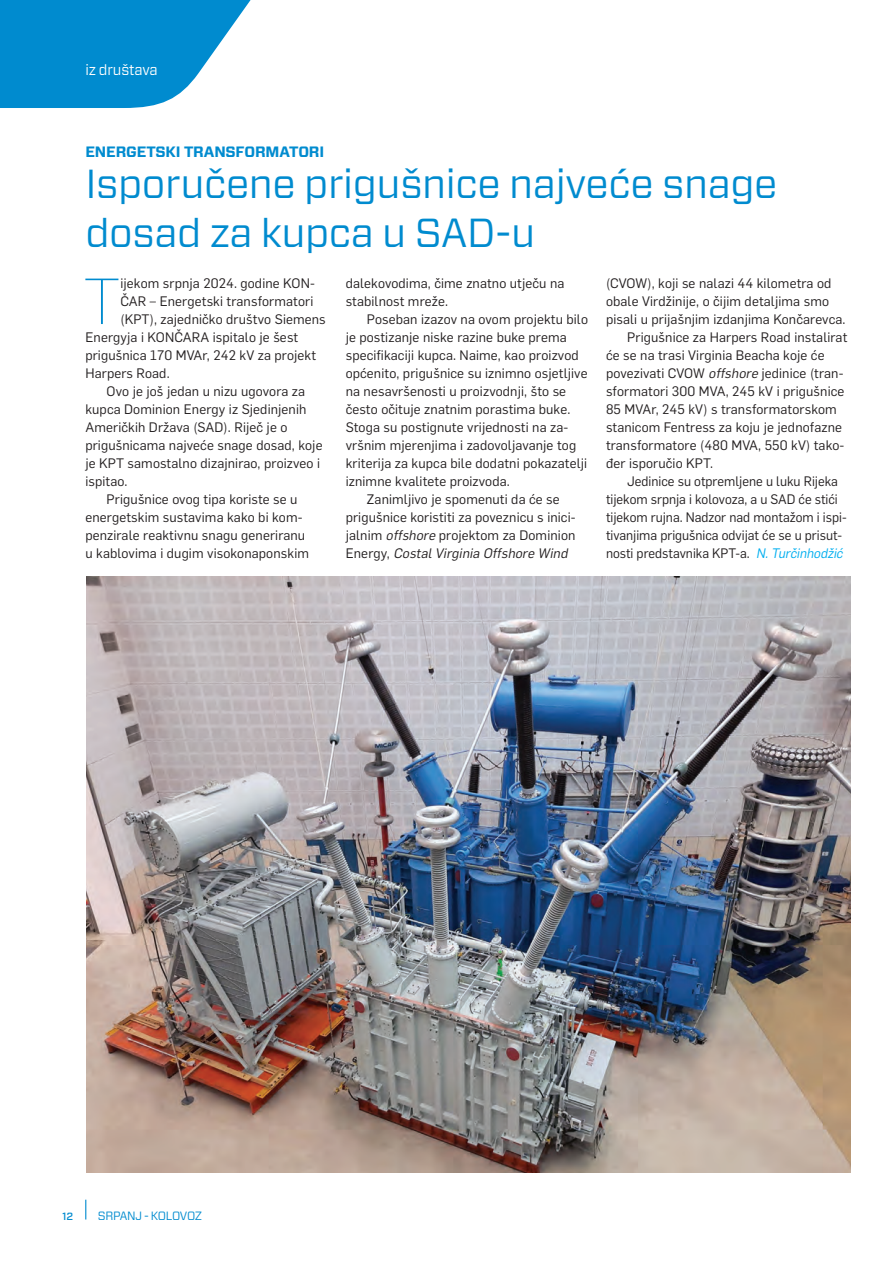
<style>
.page{position:relative;width:893px;height:1263px;background:#fff}
.page>*{position:absolute;margin:0;border:0;box-sizing:border-box;transform-origin:0 0}
.tekst{font:100 64.95px "Forza";color:#008bcf}
.naslov{font:40.5px/49.5px "Forza";letter-spacing:-.01em;color:#008bcf}
.podnaslov_verzal{font:700 15px "Forza";letter-spacing:-.01em;color:#008bcf}
.uvodni_plavi{font:15px "Forza";letter-spacing:-.01em;color:#fff;scale:.96 1}
.tekst-2{font:13.5px/18px "Flama";letter-spacing:.01em;color:#231f20}
.t1{font:12px "Forza";letter-spacing:-.035em;color:#008bcf}
.t2{font:500 10.5px "Forza";color:#008bcf}
.s1{font-style:italic}
.s2{font-style:italic;color:#00aeef}
</style>
<div class="page">
<svg style="left:85px;top:1200px;width:1px;height:19px"></svg>
<img style="left:86px;top:576px;width:764px;height:597px">
<svg style="left:0;top:0;width:251px;height:108px"></svg>
<p class="uvodni_plavi" style="left:85px;top:60px;width:77px">iz društava</p>
<p class="podnaslov_verzal" style="left:85px;top:141px;width:240px">ENERGETSKI TRANSFORMATORI</p>
<p class="naslov" style="left:85px;top:158px;width:694px">Isporučene prigušnice najveće snage dosad za kupca u SAD-u</p>
<p class="tekst" style="left:84px;top:256px;width:37px">T</p>
<p class="tekst-2" style="left:120px;top:273px;width:196px">ijekom srpnja 2024. godine KON-</p>
<p class="tekst-2" style="left:120px;top:291px;width:194px">ČAR – Energetski transformatori</p>
<p class="tekst-2" style="left:120px;top:309px;width:207px">(KPT), zajedničko društvo Siemens</p>
<p class="tekst-2" style="left:85px;top:327px;width:214px">Energyja i KONČARA ispitalo je šest</p>
<p class="tekst-2" style="left:85px;top:345px;width:232px">prigušnica 170 MVAr, 242 kV za projekt</p>
<p class="tekst-2" style="left:85px;top:363px;width:86px">Harpers Road.</p>
<p class="tekst-2" style="left:85px;top:381px;width:239px;text-indent:21px">Ovo je još jedan u nizu ugovora za kupca Dominion Energy iz Sjedinjenih<br>Američkih Država (SAD). Riječ je o prigušnicama najveće snage dosad, koje je KPT samostalno dizajnirao, proizveo i ispitao.</p>
<p class="tekst-2" style="left:85px;top:489px;width:225px;text-indent:21px">Prigušnice ovog tipa koriste se u energetskim sustavima kako bi kom&shy;penzirale reaktivnu snagu generiranu u kablovima i dugim visokonaponskim</p>
<p class="tekst-2" style="left:346px;top:273px;width:220px">dalekovodima, čime znatno utječu na stabilnost mreže.</p>
<p class="tekst-2" style="left:346px;top:309px;width:244px;text-indent:21px">Poseban izazov na ovom projektu bilo je postizanje niske razine buke prema specifikaciji kupca. Naime, kao proizvod općenito, prigušnice su iznimno osjetljive na nesavršenosti u proizvodnji, što se često očituje znatnim porastima buke.<br>Stoga su postignute vrijednosti na za&shy;vršnim mjerenjima i zadovoljavanje tog kriterija za kupca bile dodatni pokazatelji iznimne kvalitete proizvoda.</p>
<p class="tekst-2" style="left:346px;top:489px;width:231px;text-align:center">Zanimljivo je spomenuti da će se prigušnice koristiti za poveznicu s inici&shy;jalnim <span class="s1">offshore</span> projektom za Dominion E n e r g y, <span class="s1">CostalVirginia Offshore Wind</span></p>
<p class="tekst-2" style="left:606px;top:273px;width:241px">(CVOW), koji se nalazi 44 kilometra od obale Virdžinije, o čijim detaljima smo pisali u prijašnjim izdanjima Končarevca.</p>
<p class="tekst-2" style="left:606px;top:327px;width:243px;text-indent:21px">Prigušnice za Harpers Road instalirat će se na trasi Virginia Beacha koje će povezivati CVOW <span class="s1">offshore</span> jedinice (tran&shy;sformatori 300 MVA, 245 kV i prigušnice 85 MVAr, 245 kV) s transformatorskom stanicom Fentress za koju je jednofazne transformatore (480 MVA, 550 kV) tako&shy;đer isporučio KPT.</p>
<p class="tekst-2" style="left:606px;top:471px;width:242px;text-indent:21px">Jedinice su otpremljene u luku Rijeka tijekom srpnja i kolovoza, a u SAD će stići tijekom rujna. Nadzor nad montažom i ispi&shy;tivanjima prigušnica odvijat će se u prisut&shy;nosti predstavnika KPT-a. <span class="s2">N.Turčinhodžić</span></p>
<p class="t2" style="left:62px;top:1209px;width:12px">12</p>
<p class="t1" style="left:98px;top:1207px;width:106px">SRPANJ - KOLOVOZ</p>
</div>
